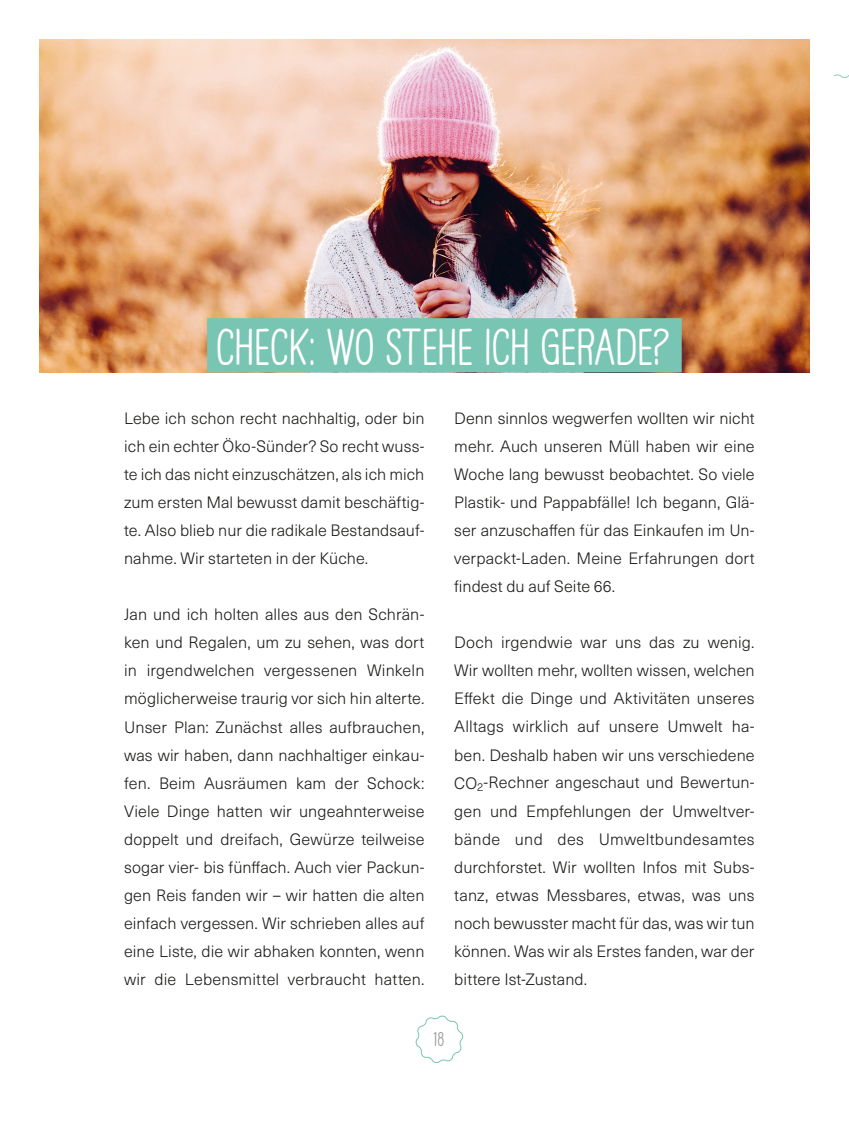
<style>
.page{position:relative;width:849px;height:1122px;background:#fff}
.page>*{position:absolute;margin:0;border:0;box-sizing:border-box;transform-origin:0 0}
.t1{font:700 45.5px "HAVEANICEDAY Basic";color:#fff}
.t2{font:700 17.5px "HAVEANICEDAY Basic";color:#9d9d9d}
.t3{font:300 16.1px/28px "Neue Haas Unica Pro";letter-spacing:.005em;color:#1d1d1b;text-align:justify}
</style>
<div class="page">
<svg style="left:834px;top:74px;width:14px;height:4px"></svg>
<svg style="left:415px;top:1015px;width:48px;height:47px"></svg>
<img style="left:40px;top:40px;width:769px;height:332px">
<div style="left:207px;top:318px;width:474px;height:54px;background:#79c5b3"></div>
<h1 class="t1" style="left:217px;top:319px;width:456px">CHECK: WO STEHE ICH GERADE?</h1>
<p class="t3" style="left:124px;top:404px;width:302px">Lebe ich schon recht nachhaltig, oder bin ich ein echter Öko-Sünder? So recht wuss&shy;te ich das nicht einzuschätzen, als ich mich zum ersten Mal bewusst damit beschäftig&shy;te. Also blieb nur die radikale Bestandsauf&shy;nahme. Wir starteten in der Küche.</p>
<p class="t3" style="left:124px;top:600px;width:302px">Jan und ich holten alles aus den Schrän&shy;ken und Regalen, um zu sehen, was dort in irgendwelchen vergessenen Winkeln möglicherweise traurig vor sich hin alterte.<br>Unser Plan: Zunächst alles aufbrauchen, was wir haben, dann nachhaltiger einkau&shy;fen. Beim Ausräumen kam der Schock:<br>Viele Dinge hatten wir ungeahnterweise doppelt und dreifach, Gewürze teilweise sogar vier- bis fünffach. Auch vier Packun&shy;gen Reis fanden wir – wir hatten die alten einfach vergessen. Wir schrieben alles auf eine Liste, die wir abhaken konnten, wenn wir die Lebensmittel verbraucht hatten.</p>
<p class="t3" style="left:454px;top:404px;width:302px">Denn sinnlos wegwerfen wollten wir nicht mehr. Auch unseren Müll haben wir eine Woche lang bewusst beobachtet. So viele Plastik- und Pappabfälle! Ich begann, Glä&shy;ser anzuschaffen für das Einkaufen im Un&shy;verpackt-Laden. Meine Erfahrungen dort findest du auf Seite 66.</p>
<p class="t3" style="left:454px;top:628px;width:302px">Doch irgendwie war uns das zu wenig.<br>Wir wollten mehr, wollten wissen, welchen Effekt die Dinge und Aktivitäten unseres Alltags wirklich auf unsere Umwelt ha&shy;ben. Deshalb haben wir uns verschiedene CO<sub>2</sub>-Rechner angeschaut und Bewertun&shy;gen und Empfehlungen der Umweltver&shy;bände und des Umweltbundesamtes durchforstet. Wir wollten Infos mit Subs&shy;tanz, etwas Messbares, etwas, was uns noch bewusster macht für das, was wir tun können. Was wir als Erstes fanden, war der bittere Ist-Zustand.</p>
<p class="t2" style="left:434px;top:1028px;width:13px">18</p>
</div>
